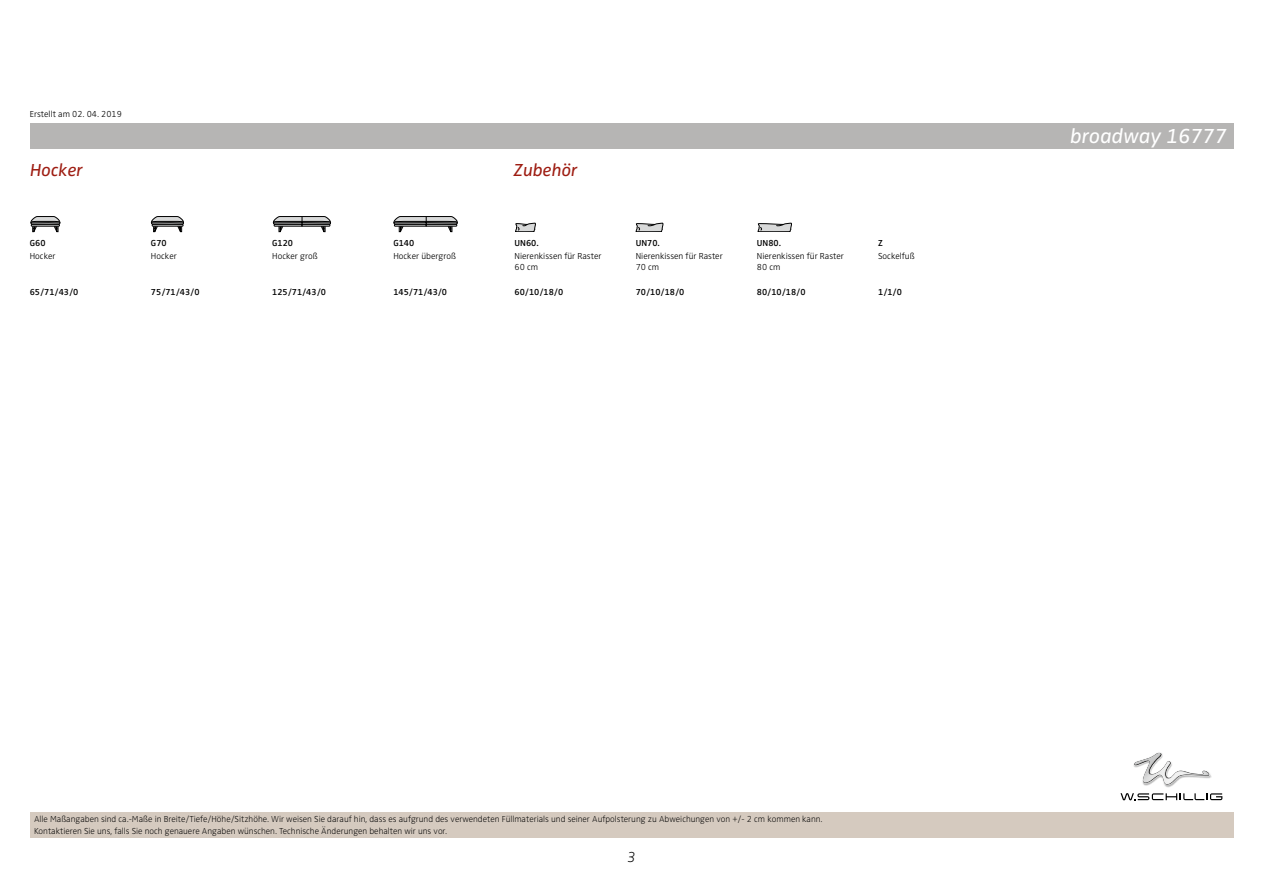
<style>
.page{position:relative;width:1263px;height:893px;background:#fff}
.page>*{position:absolute;margin:0;border:0;box-sizing:border-box;transform-origin:0 0}
.t1{font:italic 21px "Zwo Pro";color:#fff}
.t2{font:italic 18px "Zwo Pro";color:#9e1d12}
.t3{font:italic 300 expanded 15px "Zwo Pro";color:#000}
.t4{font:300 expanded 9px/12px "Zwo Pro";color:#000}
.t5{font:300 9px/10.8px "Zwo Pro";color:#000}
.t6{font:600 9px "Zwo Pro";color:#000}
</style>
<div class="page">
<div style="left:30px;top:123px;width:1203px;height:26px;background:#b6b5b4"></div>
<div style="left:30px;top:812px;width:1203px;height:26px;background:#d5cabf"></div>
<svg style="left:30px;top:216px;width:31px;height:16px"></svg>
<svg style="left:151px;top:216px;width:33px;height:16px"></svg>
<svg style="left:273px;top:216px;width:58px;height:16px"></svg>
<svg style="left:393px;top:216px;width:65px;height:16px"></svg>
<svg style="left:515px;top:223px;width:21px;height:9px"></svg>
<svg style="left:636px;top:223px;width:28px;height:9px"></svg>
<svg style="left:758px;top:223px;width:34px;height:9px"></svg>
<img style="left:1144px;top:776px;width:68px;height:12px">
<svg style="left:1133px;top:752px;width:78px;height:33px"></svg>
<img style="left:1134px;top:753px;width:75px;height:31px">
<svg style="left:1120px;top:793px;width:102px;height:7px"></svg>
<p class="t5" style="left:30px;top:109px;width:94px">Erstellt am 02. 04. 2019</p>
<h2 class="t2" style="left:30px;top:159px;width:54px">Hocker</h2>
<h2 class="t2" style="left:514px;top:159px;width:65px">Zubehör</h2>
<p class="t6" style="left:30px;top:237px;width:17px">G60</p>
<p class="t5" style="left:30px;top:251px;width:27px">Hocker</p>
<p class="t6" style="left:30px;top:286px;width:50px">65/71/43/0</p>
<p class="t6" style="left:151px;top:237px;width:17px">G70</p>
<p class="t5" style="left:151px;top:251px;width:27px">Hocker</p>
<p class="t6" style="left:151px;top:286px;width:50px">75/71/43/0</p>
<p class="t6" style="left:272px;top:237px;width:22px">G120</p>
<p class="t5" style="left:272px;top:251px;width:47px">Hocker groß</p>
<p class="t6" style="left:272px;top:286px;width:55px">125/71/43/0</p>
<p class="t6" style="left:393px;top:237px;width:22px">G140</p>
<p class="t5" style="left:393px;top:251px;width:64px">Hocker übergroß</p>
<p class="t6" style="left:393px;top:286px;width:55px">145/71/43/0</p>
<p class="t6" style="left:514px;top:237px;width:26px">UN60.</p>
<p class="t5" style="left:514px;top:251px;width:88px">Nierenkissen für Raster<br>60 cm</p>
<p class="t6" style="left:514px;top:286px;width:50px">60/10/18/0</p>
<p class="t6" style="left:636px;top:237px;width:26px">UN70.</p>
<p class="t5" style="left:636px;top:251px;width:88px">Nierenkissen für Raster<br>70 cm</p>
<p class="t6" style="left:636px;top:286px;width:50px">70/10/18/0</p>
<p class="t6" style="left:757px;top:237px;width:26px">UN80.</p>
<p class="t5" style="left:757px;top:251px;width:88px">Nierenkissen für Raster<br>80 cm</p>
<p class="t6" style="left:757px;top:286px;width:50px">80/10/18/0</p>
<p class="t6" style="left:878px;top:237px;width:6px">Z</p>
<p class="t5" style="left:878px;top:251px;width:38px">Sockelfuß</p>
<p class="t6" style="left:878px;top:286px;width:25px">1/1/0</p>
<h1 class="t1" style="left:1070px;top:124px;width:158px">broadway 16777</h1>
<p class="t4" style="left:34px;top:813px;width:790px">Alle Maßangaben sind ca.-Maße in Breite/Tiefe/Höhe/Sitzhöhe. Wir weisen Sie darauf hin, dass es aufgrund des verwendeten Füllmaterials und seiner Aufpolsterung zu Abweichungen von +/- 2 cm kommen kann.<br>Kontaktieren Sie uns, falls Sie noch genauere Angaben wünschen. Technische Änderungen behalten wir uns vor.</p>
<h3 class="t3" style="left:627px;top:848px;width:10px">3</h3>
</div>
